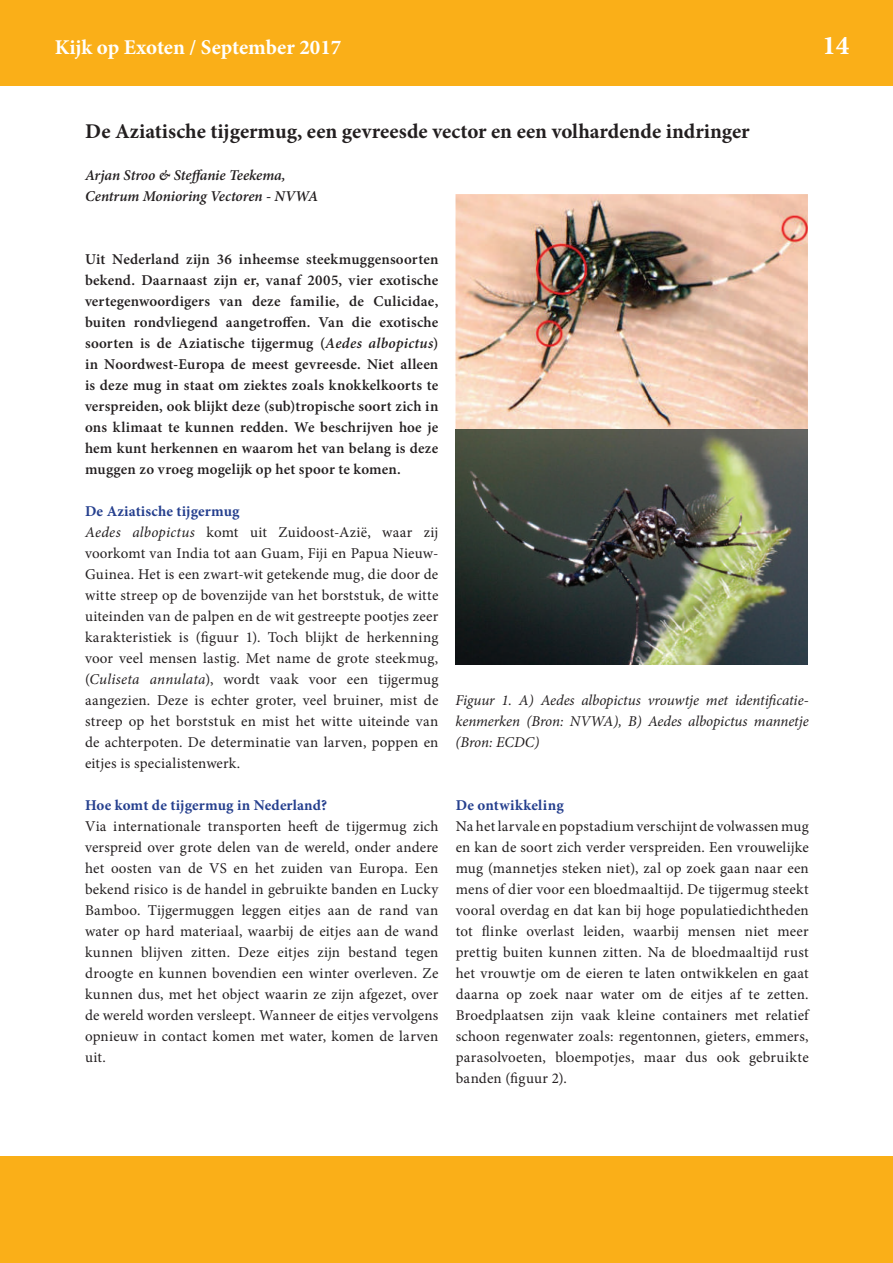
<style>
.page{position:relative;width:893px;height:1263px;background:#fff}
.page>*{position:absolute;margin:0;border:0;box-sizing:border-box;transform-origin:0 0}
.t1{font:700 27px "Minion Pro";color:#fff}
.t2{font:700 21px "Minion Pro";color:#231f20}
.t3{font:700 21px "Minion Pro";letter-spacing:-.005em;color:#fff}
.t4{font:15px/21px "Minion Pro";letter-spacing:.01em;color:#231f20;text-align:justify}
.t5{font:600 15px/21px "Minion Pro";letter-spacing:.015em;color:#231f20;text-align:justify}
.t6{font:italic 15px/21px "Minion Pro";letter-spacing:-.005em;color:#231f20;text-align:justify}
.t7{font:italic 600 15px/21px "Minion Pro";letter-spacing:-.005em;color:#231f20}
.t8{font:700 15px "Minion Pro";letter-spacing:.01em;color:#253f8e}
.s1{font-style:italic}
.s2{font-weight:700;color:#253f8e}
</style>
<div class="page">
<div style="left:0;top:0;width:892px;height:85px;background:#faaf18"></div>
<div style="left:0;top:1157px;width:893px;height:106px;background:#faaf18"></div>
<hr style="left:892px;top:0;width:1px;height:85px;background:#faaf18">
<img style="left:455px;top:194px;width:353px;height:470px">
<svg style="left:461px;top:367px;width:10px;height:10px"></svg>
<h2 class="t3" style="left:55px;top:32px;width:288px">Kijk op Exoten / September 2017</h2>
<h1 class="t1" style="left:822px;top:26px;width:28px">14</h1>
<h2 class="t2" style="left:85px;top:116px;width:666px">De Aziatische tijgermug, een gevreesde vector en een volhardende indringer</h2>
<p class="t7" style="left:85px;top:165px;width:234px">Arjan Stroo &amp; Steffanie Teekema,<br>Centrum Monioring Vectoren - NVWA</p>
<p class="t5" style="left:85px;top:249px;width:355px">Uit Nederland zijn 36 inheemse steekmuggensoorten bekend. Daarnaast zijn er, vanaf 2005, vier exotische vertegenwoordigers van deze familie, de Culicidae, buiten rondvliegend aangetroffen. Van die exotische soorten is de Aziatische tijgermug (<span class="s1">Aedes albopictus</span>) in Noordwest-Europa de meest gevreesde. Niet alleen is deze mug in staat om ziektes zoals knokkelkoorts te verspreiden, ook blijkt deze (sub)tropische soort zich in ons klimaat te kunnen redden. We beschrijven hoe je hem kunt herkennen en waarom het van belang is deze muggen zo vroeg mogelijk op het spoor te komen.</p>
<p class="t4" style="left:85px;top:501px;width:355px;text-align:left"><span class="s2">De Aziatische tijgermug<br></span><span class="s1">Aedes albopictus</span> komt uit Zuidoost-Azië, waar zij voorkomt van India tot aan Guam, Fiji en Papua Nieuw-Guinea. Het is een zwart-wit getekende mug, die door de witte streep op de bovenzijde van het borststuk, de witte uiteinden van de palpen en de wit gestreepte pootjes zeer karakteristiek is (figuur 1). Toch blijkt de herkenning voor veel mensen lastig. Met name de grote steekmug, (<span class="s1">Culiseta annulata</span>), wordt vaak voor een tijgermug aangezien. Deze is echter groter, veel bruiner, mist de streep op het borststuk en mist het witte uiteinde van de achterpoten. De determinatie van larven, poppen en eitjes is specialistenwerk.</p>
<p class="t8" style="left:85px;top:795px;width:244px">Hoe komt de tijgermug in Nederland?</p>
<p class="t4" style="left:85px;top:816px;width:355px">Via internationale transporten heeft de tijgermug zich verspreid over grote delen van de wereld, onder andere het oosten van de VS en het zuiden van Europa. Een bekend risico is de handel in gebruikte banden en Lucky Bamboo. Tijgermuggen leggen eitjes aan de rand van water op hard materiaal, waarbij de eitjes aan de wand kunnen blijven zitten. Deze eitjes zijn bestand tegen droogte en kunnen bovendien een winter overleven. Ze kunnen dus, met het object waarin ze zijn afgezet, over de wereld worden versleept. Wanneer de eitjes vervolgens opnieuw in contact komen met water, komen de larven uit.</p>
<p class="t6" style="left:455px;top:690px;width:355px">Figuur 1. A) Aedes albopictus vrouwtje met identificatie&shy;kenmerken (Bron: NVWA), B) Aedes albopictus mannetje (Bron: ECDC)</p>
<p class="t8" style="left:456px;top:795px;width:109px">De ontwikkeling</p>
<p class="t4" style="left:456px;top:816px;width:354px">Na het larvale en popstadium verschijnt de volwassen mug en kan de soort zich verder verspreiden. Een vrouwelijke mug (mannetjes steken niet), zal op zoek gaan naar een mens of dier voor een bloedmaaltijd. De tijgermug steekt vooral overdag en dat kan bij hoge populatiedichtheden tot flinke overlast leiden, waarbij mensen niet meer prettig buiten kunnen zitten. Na de bloedmaaltijd rust het vrouwtje om de eieren te laten ontwikkelen en gaat daarna op zoek naar water om de eitjes af te zetten.<br>Broedplaatsen zijn vaak kleine containers met relatief schoon regenwater zoals: regentonnen, gieters, emmers, parasolvoeten, bloempotjes, maar dus ook gebruikte banden (figuur 2).</p>
</div>
